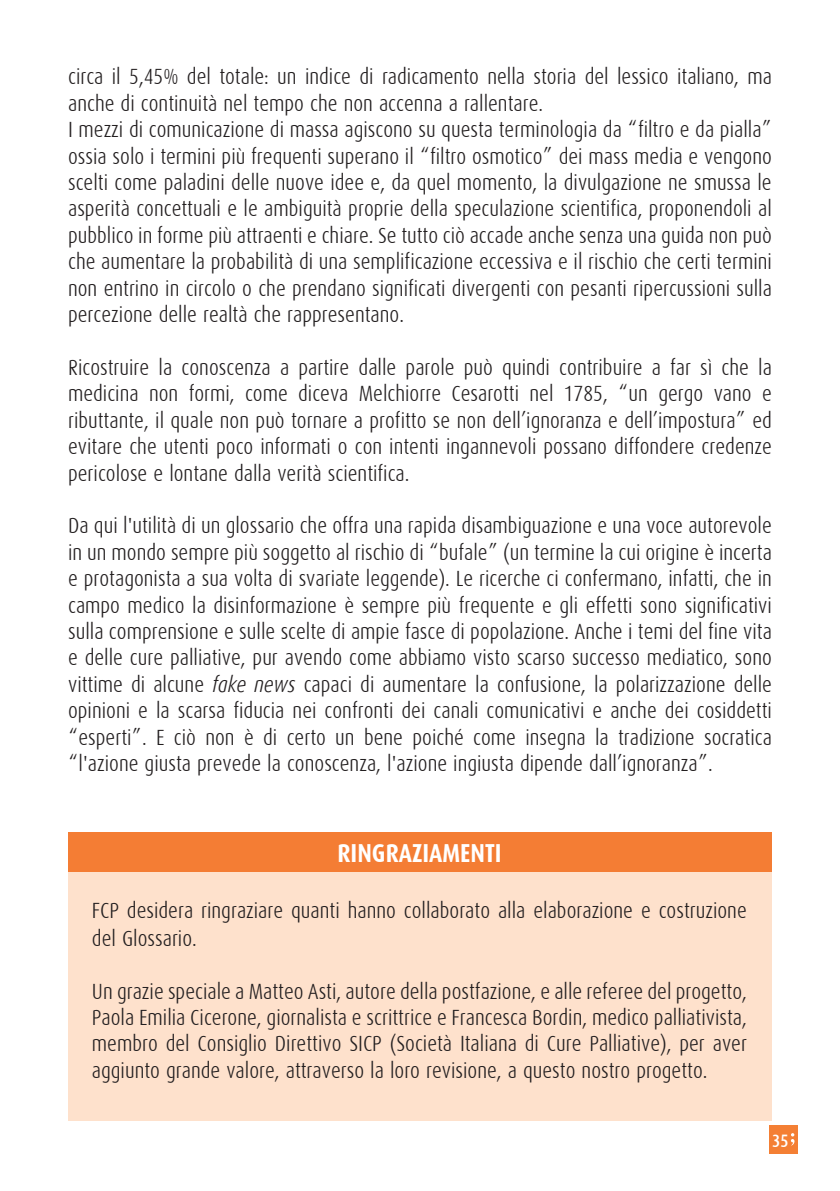
<style>
.page{position:relative;width:840px;height:1191px;background:#fff}
.page>*{position:absolute;margin:0;border:0;box-sizing:border-box;transform-origin:0 0}
.t1{font:700 26px "Dax Condensed";color:#fff}
.t2{font:300 22px/26.4px "Dax Condensed";color:#231f20;text-align:justify}
.t3{font:500 18px "Dax Condensed";color:#fff}
.s1{font-style:italic}
</style>
<div class="page">
<div style="left:769px;top:1125px;width:28px;height:29px;background:#f47f34"></div>
<svg style="left:790px;top:1133px;width:4px;height:12px"></svg>
<div style="left:68px;top:832px;width:703px;height:288px;background:#fee1cc"></div>
<div style="left:68px;top:832px;width:703px;height:39px;background:#f47d34"></div>
<p class="t2" style="left:68px;top:64px;width:705px;text-align:left">circa il 5,45% del totale: un indice di radicamento nella storia del lessico italiano, ma anche di continuità nel tempo che non accenna a rallentare.<br>I mezzi di comunicazione di massa agiscono su questa terminologia da “filtro e da pialla” ossia solo i termini più frequenti superano il “filtro osmotico” dei mass media e vengono scelti come paladini delle nuove idee e, da quel momento, la divulgazione ne smussa le asperità concettuali e le ambiguità proprie della speculazione scientifica, proponendoli al pubblico in forme più attraenti e chiare. Se tutto ciò accade anche senza una guida non può che aumentare la probabilità di una semplificazione eccessiva e il rischio che certi termini non entrino in circolo o che prendano significati divergenti con pesanti ripercussioni sulla percezione delle realtà che rappresentano.</p>
<p class="t2" style="left:68px;top:354px;width:705px">Ricostruire la conoscenza a partire dalle parole può quindi contribuire a far sì che la medicina non formi, come diceva Melchiorre Cesarotti nel 1785, “un gergo vano e ributtante, il quale non può tornare a profitto se non dell’ignoranza e dell’impostura” ed evitare che utenti poco informati o con intenti ingannevoli possano diffondere credenze pericolose e lontane dalla verità scientifica.</p>
<p class="t2" style="left:68px;top:513px;width:705px">Da qui l'utilità di un glossario che offra una rapida disambiguazione e una voce autorevole in un mondo sempre più soggetto al rischio di “bufale” (un termine la cui origine è incerta e protagonista a sua volta di svariate leggende). Le ricerche ci confermano, infatti, che in campo medico la disinformazione è sempre più frequente e gli effetti sono significativi sulla comprensione e sulle scelte di ampie fasce di popolazione. Anche i temi del fine vita e delle cure palliative, pur avendo come abbiamo visto scarso successo mediatico, sono vittime di alcune <span class="s1">fake news</span> capaci di aumentare la confusione, la polarizzazione delle opinioni e la scarsa fiducia nei confronti dei canali comunicativi e anche dei cosiddetti “esperti”. E ciò non è di certo un bene poiché come insegna la tradizione socratica “l'azione giusta prevede la conoscenza, l'azione ingiusta dipende dall’ignoranza”.</p>
<p class="t1" style="left:337px;top:838px;width:165px">RINGRAZIAMENTI</p>
<p class="t2" style="left:92px;top:896px;width:656px;line-height:28px">FCP desidera ringraziare quanti hanno collaborato alla elaborazione e costruzione del Glossario.</p>
<p class="t2" style="left:92px;top:978px;width:656px">Un grazie speciale a Matteo Asti, autore della postfazione, e alle referee del progetto, Paola Emilia Cicerone, giornalista e scrittrice e Francesca Bordin, medico palliativista, membro del Consiglio Direttivo SICP (Società Italiana di Cure Palliative), per aver aggiunto grande valore, attraverso la loro revisione, a questo nostro progetto.</p>
<p class="t3" style="left:771px;top:1130px;width:18px">35</p>
</div>
